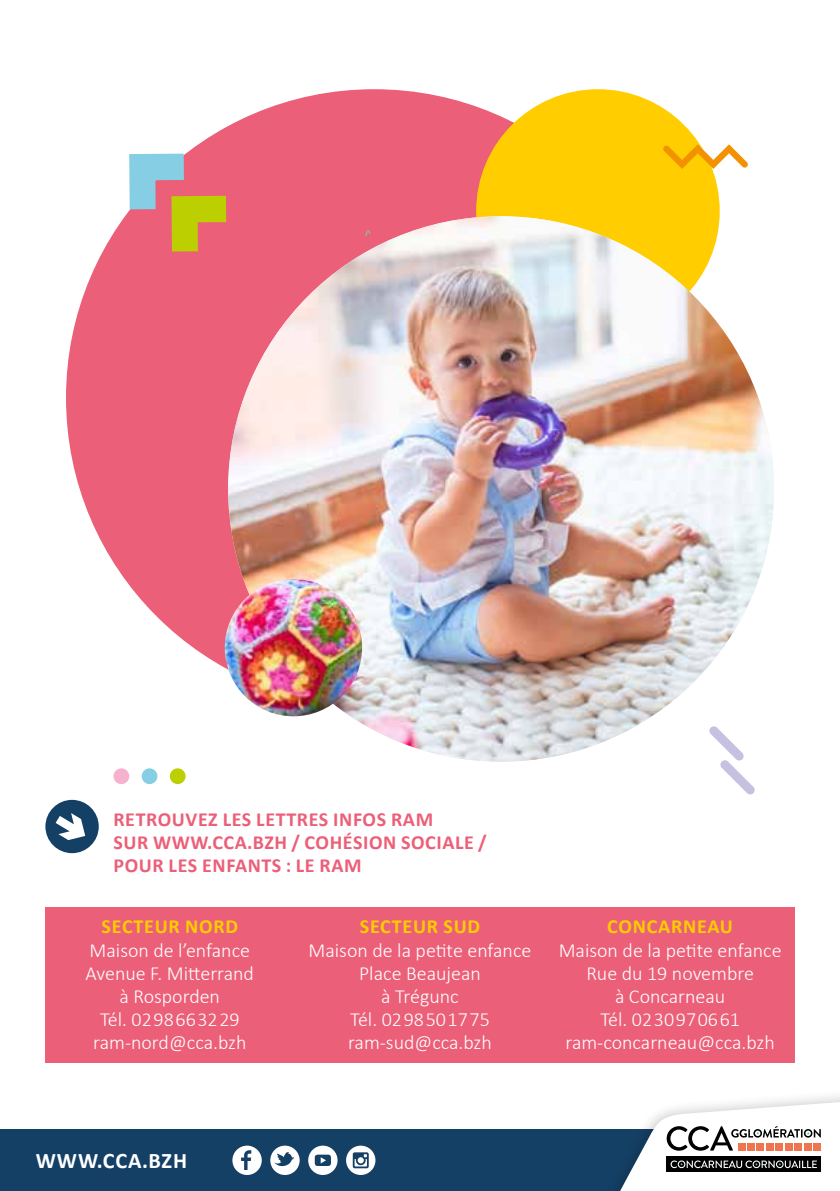
<style>
.page{position:relative;width:840px;height:1191px;background:#fff}
.page>*{position:absolute;margin:0;border:0;box-sizing:border-box;transform-origin:0 0}
.t1{font:700 22.2px "Calibri";letter-spacing:.04em;color:#fff}
.t2{font:300 20px/23px "Calibri";color:#fff;text-align:center}
.t3{font:700 20px/23px "Calibri";letter-spacing:.03em;color:#ec5f78}
.t4{font:700 20px "Calibri";letter-spacing:.04em;color:#ffcd00}
</style>
<div class="page">
<div style="left:45px;top:907px;width:749px;height:155px;background:#ec5f78"></div>
<div style="left:45px;top:800px;width:54px;height:53px;background:#154066;border-radius:50%"></div>
<svg style="left:56px;top:813px;width:29px;height:27px"></svg>
<div style="left:66px;top:89px;width:616px;height:617px;background:#ec5f78;border-radius:50%"></div>
<div style="left:476px;top:89px;width:243px;height:244px;background:#ffcd00;border-radius:50%"></div>
<img style="left:228px;top:216px;width:545px;height:545px;border-radius:273px">
<svg style="left:129px;top:154px;width:97px;height:97px"></svg>
<svg style="left:663px;top:144px;width:84px;height:25px"></svg>
<svg style="left:709px;top:726px;width:45px;height:69px"></svg>
<div style="left:113px;top:768px;width:16px;height:16px;background:#f5b1cd;border-radius:50%"></div>
<div style="left:170px;top:768px;width:15px;height:16px;background:#bccf00;border-radius:50%"></div>
<div style="left:142px;top:768px;width:15px;height:16px;background:#85cee4;border-radius:50%"></div>
<svg style="left:365px;top:230px;width:5px;height:6px"></svg>
<img style="left:225px;top:579px;width:137px;height:137px;border-radius:69px">
<div style="left:0;top:1129px;width:839px;height:62px;background:#154066"></div>
<div style="left:591px;top:1086px;width:248px;height:105px;background:#000;opacity:.2"></div>
<svg style="left:604px;top:1100px;width:235px;height:91px"></svg>
<svg style="left:232px;top:1145px;width:29px;height:30px"></svg>
<svg style="left:270px;top:1145px;width:29px;height:30px"></svg>
<svg style="left:308px;top:1145px;width:29px;height:30px"></svg>
<svg style="left:346px;top:1145px;width:29px;height:30px"></svg>
<svg style="left:352px;top:1152px;width:16px;height:16px"></svg>
<p class="t3" style="left:113px;top:807px;width:374px">RETROUVEZ LES LETTRES INFOS RAM<br>SUR WWW.CCA.BZH / COHÉSION SOCIALE /<br>POUR LES ENFANTS : LE RAM</p>
<p class="t4" style="left:101px;top:912px;width:138px">SECTEUR NORD</p>
<p class="t2" style="left:86px;top:938px;width:170px">Maison de l’enfance<br>Avenue F. Mitterrand à Rosporden<br>Tél. 02 98 66 32 29 ram-nord@cca.bzh</p>
<p class="t4" style="left:359px;top:912px;width:122px">SECTEUR SUD</p>
<p class="t2" style="left:308px;top:938px;width:224px">Maison de la petite enfance<br>Place Beaujean<br>à Trégunc<br>Tél. 02 98 50 17 75 ram-sud@cca.bzh</p>
<p class="t4" style="left:607px;top:912px;width:127px">CONCARNEAU</p>
<p class="t2" style="left:558px;top:938px;width:224px">Maison de la petite enfance<br>Rue du 19 novembre<br>à Concarneau<br>Tél. 02 30 97 06 61 ram-concarneau@cca.bzh</p>
<p class="t1" style="left:36px;top:1145px;width:153px">WWW.CCA.BZH</p>
</div>
